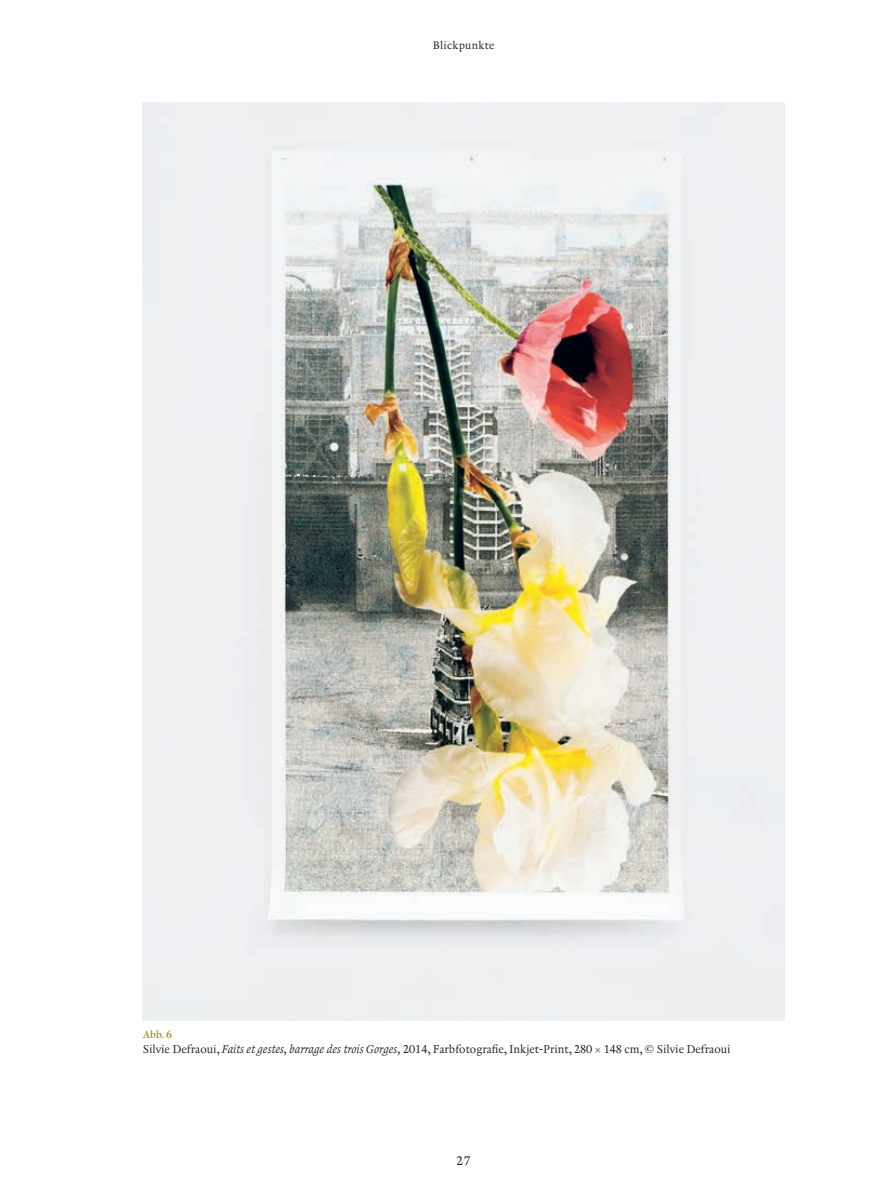
<style>
.page{position:relative;width:893px;height:1191px;background:#fff}
.page>*{position:absolute;margin:0;border:0;box-sizing:border-box;transform-origin:0 0}
.t1{font:12.75px "Renard No 3";color:#231f20}
.t2{font:11.7px "Renard No 3";color:#231f20}
.t3{font:11.25px "Renard No 3";letter-spacing:.025em;color:#231f20}
.t4{font:10.5px "Renard No 1";color:#a39016}
.s1{font-style:italic}
</style>
<div class="page">
<img style="left:143px;top:102px;width:641px;height:918px">
<p class="t3" style="left:433px;top:38px;width:63px">Blickpunkte</p>
<p class="t4" style="left:143px;top:1027px;width:31px">Abb. 6</p>
<p class="t2" style="left:143px;top:1041px;width:589px">Silvie Defraoui, <span class="s1">Faits et gestes, barrage des trois Gorges,</span> 2014, Farbfotografie, Inkjet-Print, 280 × 148 cm, © Silvie Defraoui</p>
<p class="t1" style="left:457px;top:1153px;width:15px">27</p>
</div>
